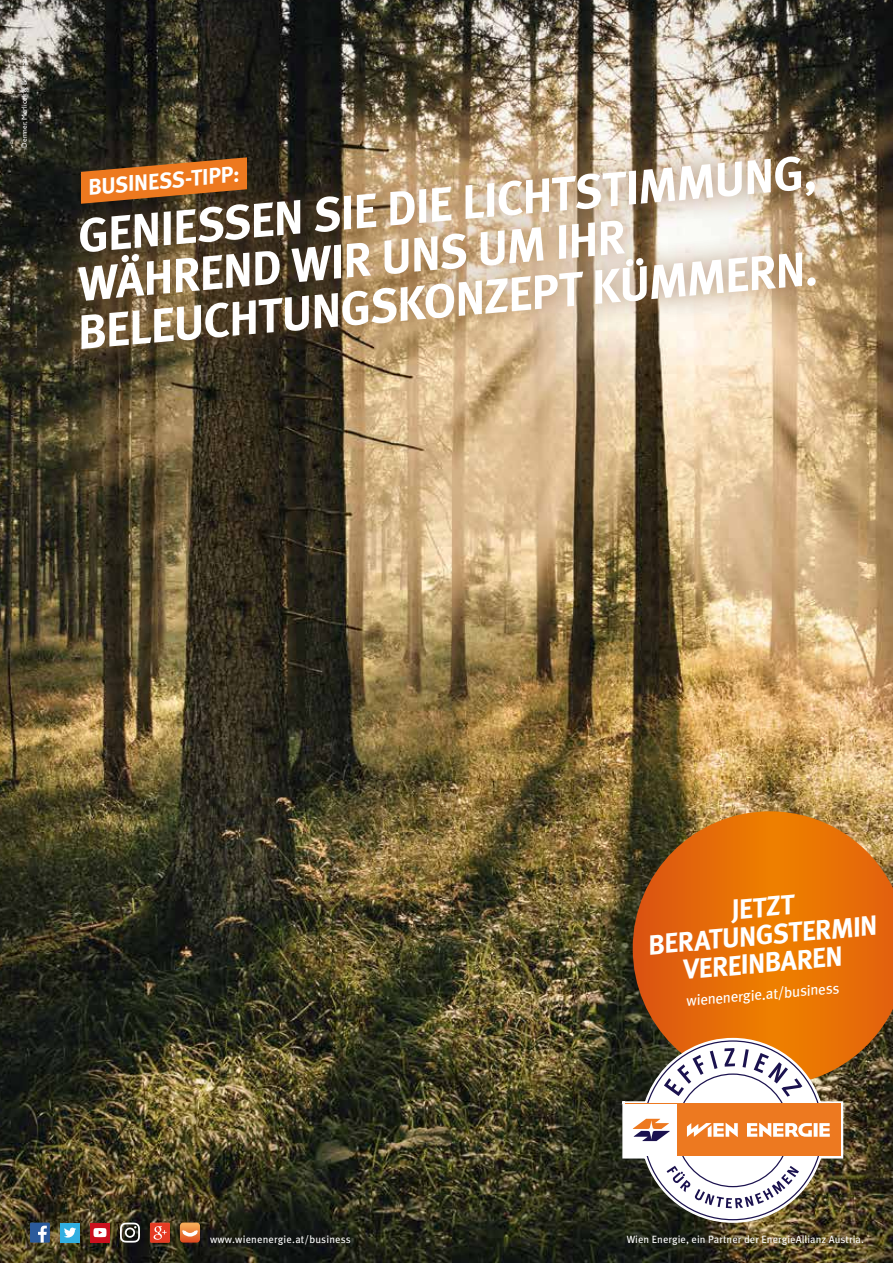
<style>
.page{position:relative;width:893px;height:1263px;background:#fff}
.page>*{position:absolute;margin:0;border:0;box-sizing:border-box;transform-origin:0 0}
.t1{font:48px/48px "Meta Bold LF";color:#fff}
.t2{font:27.75px/27.8px "Meta Bold LF";color:#fff;text-align:center}
.t3{font:22.5px "Meta Bold LF";color:#fff}
.t4{font:15px "Meta Book LF";color:#fff}
.t5{font:10.5px "Meta Book LF";letter-spacing:.01em;color:#fff}
.t6{font:7.5px "Gill Sans";color:#fff}
</style>
<div class="page">
<img style="left:0;top:0;width:893px;height:1263px">
<img style="left:53px;top:124px;width:788px;height:255px">
<svg style="left:81px;top:157px;width:166px;height:47px;background:#b2611f"></svg>
<div style="left:30px;top:1222px;width:20px;height:20px;background:#2b5a9b"></div>
<svg style="left:38px;top:1225px;width:9px;height:17px"></svg>
<div style="left:90px;top:1222px;width:20px;height:20px;background:#cb101d"></div>
<svg style="left:93px;top:1228px;width:13px;height:9px"></svg>
<div style="left:60px;top:1222px;width:20px;height:20px;background:#31afe1"></div>
<svg style="left:64px;top:1227px;width:12px;height:10px"></svg>
<svg style="left:150px;top:1222px;width:20px;height:20px"></svg>
<div style="left:150px;top:1223px;width:20px;height:19px;background:#e53b23"></div>
<svg style="left:154px;top:1226px;width:13px;height:14px"></svg>
<svg style="left:180px;top:1222px;width:20px;height:20px"></svg>
<svg style="left:120px;top:1222px;width:20px;height:20px"></svg>
<svg style="left:633px;top:811px;width:260px;height:274px;background:#d06a0d"></svg>
<svg style="left:622px;top:1038px;width:221px;height:185px"></svg>
<p class="t6" style="left:20px;top:148px;width:95px;rotate:-90deg">Demner, Merlicek &amp; Bergmann</p>
<p class="t1" style="left:66px;top:212px;width:752px;rotate:-5deg">GENIESSEN SIE DIE LICHTSTIMMUNG,<br>WÄHREND WIR UNS UM IHR<br>BELEUCHTUNGSKONZEPT KÜMMERN.</p>
<p class="t3" style="left:87px;top:174px;width:153px;rotate:-5deg">BUSINESS-TIPP:</p>
<p class="t2" style="left:644px;top:903px;width:231px;rotate:-5deg">JETZT<br>BERATUNGSTERMIN<br>VEREINBAREN</p>
<p class="t4" style="left:685px;top:992px;width:155px;rotate:-5deg">wienenergie.at/business</p>
<p class="t5" style="left:210px;top:1233px;width:142px">www.wienenergie.at/business</p>
<p class="t5" style="left:627px;top:1233px;width:239px">Wien Energie, ein Partner der EnergieAllianz Austria.</p>
</div>
